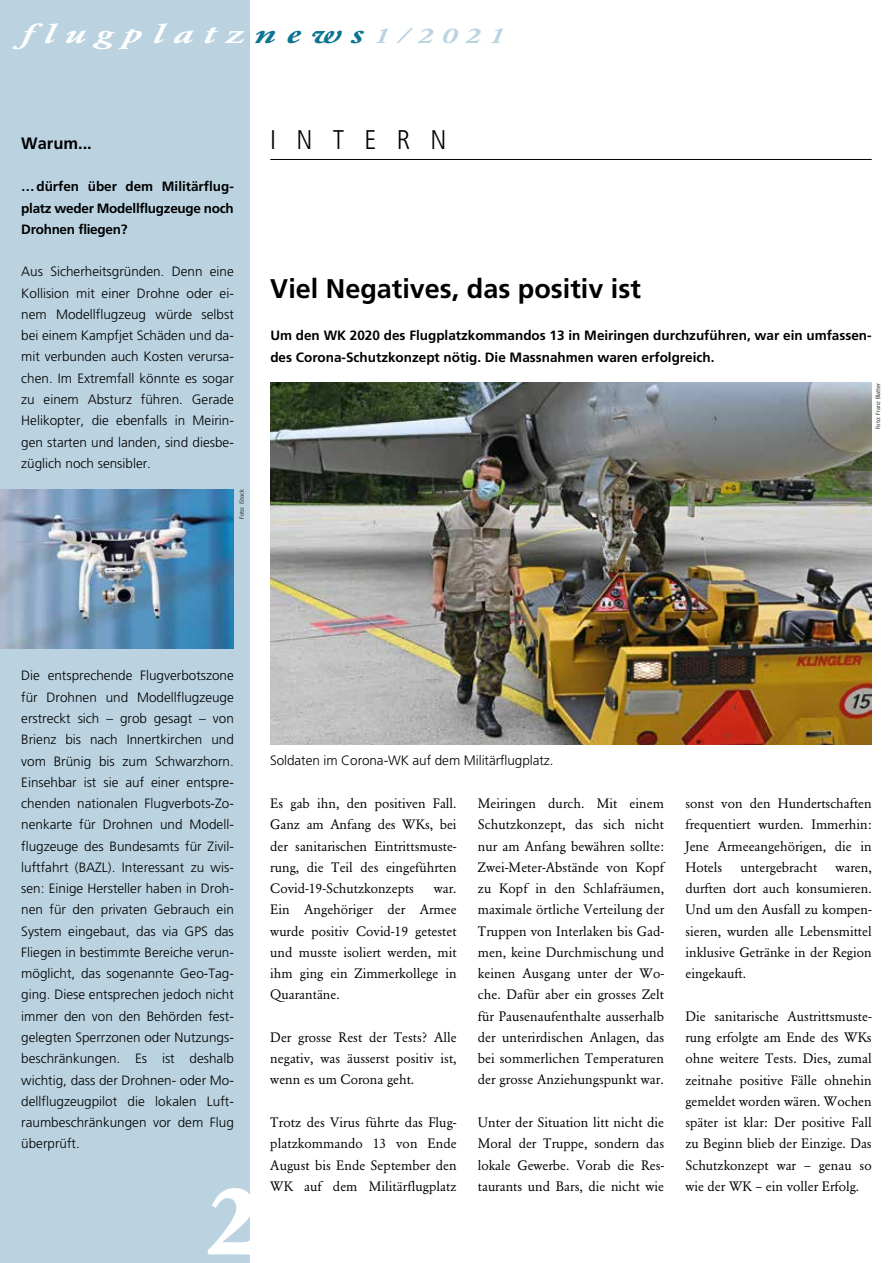
<style>
.page{position:relative;width:893px;height:1263px;background:#fff}
.page>*{position:absolute;margin:0;border:0;box-sizing:border-box;transform-origin:0 0}
.t1{font:700 96px "Garamond BQ";color:#fff}
.t2{font:700 27px "Frutiger LT Std";color:#000}
.t3{font:italic 500 27px "Garamond BQ";letter-spacing:.25em;color:#fff;scale:1.5 1}
.t4{font:300 condensed 27px "Frutiger LT Std";letter-spacing:.75em;color:#000}
.t5{font:700 16.5px "Frutiger LT Std";color:#000}
.t6{font:13.5px/21.3px "Garamond BQ";color:#000;text-align:justify}
.t7{font:300 13.5px/21.3px "Frutiger LT Std";color:#000;text-align:justify}
.t8{font:700 13.5px/21.3px "Frutiger LT Std";color:#000;text-align:justify}
.t9{font:300 6px "Frutiger LT Std";color:#000}
.s1{color:#0c7492}
.s2{font-size:21px;color:#bbd3e1}
</style>
<div class="page">
<div style="left:0;top:0;width:249px;height:1263px;background:#bbd3e1"></div>
<hr style="left:270px;top:159px;width:602px;height:1px;background:#000">
<img style="left:270px;top:383px;width:602px;height:361px">
<img style="left:0;top:489px;width:234px;height:159px">
<h2 class="t3" style="left:21px;top:18px;width:323px">flugplatz<span class="s1">news</span><span class="s2">1/2021</span></h2>
<p class="t5" style="left:21px;top:133px;width:72px">Warum...</p>
<h2 class="t4" style="left:270px;top:124px;width:178px">INTERN</h2>
<p class="t8" style="left:21px;top:176px;width:214px">…dürfen über dem Militärflug&shy;platz weder Modellflugzeuge noch Drohnen fliegen?</p>
<p class="t7" style="left:21px;top:261px;width:214px">Aus Sicherheitsgründen. Denn eine Kollision mit einer Drohne oder ei&shy;nem Modellflugzeug würde selbst bei einem Kampfjet Schäden und da&shy;mit verbunden auch Kosten verursa&shy;chen. Im Extremfall könnte es sogar zu einem Absturz führen. Gerade Helikopter, die ebenfalls in Meirin&shy;gen starten und landen, sind diesbe&shy;züglich noch sensibler.</p>
<h2 class="t2" style="left:270px;top:272px;width:372px">Viel Negatives, das positiv ist</h2>
<p class="t8" style="left:270px;top:325px;width:603px">Um den WK 2020 des Flugplatzkommandos 13 in Meiringen durchzuführen, war ein umfassen&shy;des Corona-Schutzkonzept nötig. Die Massnahmen waren erfolgreich.</p>
<p class="t9" style="left:875px;top:429px;width:48px;rotate:-90deg">Foto: Franz Blatter</p>
<p class="t9" style="left:238px;top:519px;width:32px;rotate:-90deg">Foto: iStock</p>
<p class="t7" style="left:21px;top:665px;width:214px">Die entsprechende Flugverbotszone für Drohnen und Modellflugzeuge erstreckt sich – grob gesagt – von Brienz bis nach Innertkirchen und vom Brünig bis zum Schwarzhorn.<br>Einsehbar ist sie auf einer entspre&shy;chenden nationalen Flugverbots-Zo&shy;nenkarte für Drohnen und Modell&shy;flugzeuge des Bundesamts für Zivil&shy;luftfahrt (BAZL). Interessant zu wis&shy;sen: Einige Hersteller haben in Droh&shy;nen für den privaten Gebrauch ein System eingebaut, das via GPS das Fliegen in bestimmte Bereiche verun&shy;möglicht, das sogenannte Geo-Tag&shy;ging. Diese entsprechen jedoch nicht immer den von den Behörden fest&shy;gelegten Sperrzonen oder Nutzungs&shy;beschränkungen. Es ist deshalb wichtig, dass der Drohnen- oder Mo&shy;dellflugzeugpilot die lokalen Luft&shy;raumbeschränkungen vor dem Flug überprüft.</p>
<h1 class="t1" style="left:208px;top:1165px;width:55px">2</h1>
<p class="t7" style="left:270px;top:750px;width:285px">Soldaten im Corona-WK auf dem Militärflugplatz.</p>
<p class="t6" style="left:270px;top:793px;width:188px">Es gab ihn, den positiven Fall.<br>Ganz am Anfang des WKs, bei der sanitarischen Eintrittsmuste&shy;rung, die Teil des eingeführten Covid-19-Schutzkonzepts</p>
<p class="t6" style="left:270px;top:878px;width:188px;text-indent:163px">war.<br>Ein Angehöriger der Armee wurde positiv Covid-19 getestet und musste isoliert werden, mit ihm ging ein Zimmerkollege in Quarantäne.</p>
<p class="t6" style="left:270px;top:1027px;width:188px">Der grosse Rest der Tests? Alle negativ, was äusserst positiv ist, wenn es um Corona geht.</p>
<p class="t6" style="left:270px;top:1112px;width:188px">Trotz des Virus führte das Flug&shy;platzkommando 13 von Ende August bis Ende September den WK auf dem Militärflugplatz</p>
<p class="t6" style="left:478px;top:793px;width:188px">Meiringen durch. Mit einem Schutzkonzept, das sich nicht nur am Anfang bewähren sollte:<br>Zwei-Meter-Abstände von Kopf zu Kopf in den Schlafräumen, maximale örtliche Verteilung der Truppen von Interlaken bis Gad&shy;men, keine Durchmischung und keinen Ausgang unter der Wo&shy;che. Dafür aber ein grosses Zelt für Pausenaufenthalte ausserhalb der unterirdischen Anlagen, das bei sommerlichen Temperaturen der grosse Anziehungspunkt war.</p>
<p class="t6" style="left:478px;top:1112px;width:188px">Unter der Situation litt nicht die Moral der Truppe, sondern das lokale Gewerbe. Vorab die Res&shy;taurants und Bars, die nicht wie</p>
<p class="t6" style="left:685px;top:793px;width:188px">sonst von den Hundertschaften frequentiert wurden. Immerhin:<br>Jene Armeeangehörigen, die in Hotels</p>
<p class="t6" style="left:740px;top:857px;width:79px">untergebracht</p>
<p class="t6" style="left:685px;top:857px;width:188px;text-indent:150px">waren, durften dort auch konsumieren.<br>Und um den Ausfall zu kompen&shy;sieren, wurden alle Lebensmittel inklusive Getränke in der Region eingekauft.</p>
<p class="t6" style="left:685px;top:1005px;width:188px">Die sanitarische Austrittsmuste&shy;rung erfolgte am Ende des WKs ohne weitere Tests. Dies, zumal zeitnahe positive Fälle ohnehin gemeldet worden wären. Wochen später ist klar: Der positive Fall zu Beginn blieb der Einzige. Das Schutzkonzept war – genau so wie der WK – ein voller Erfolg.</p>
</div>
